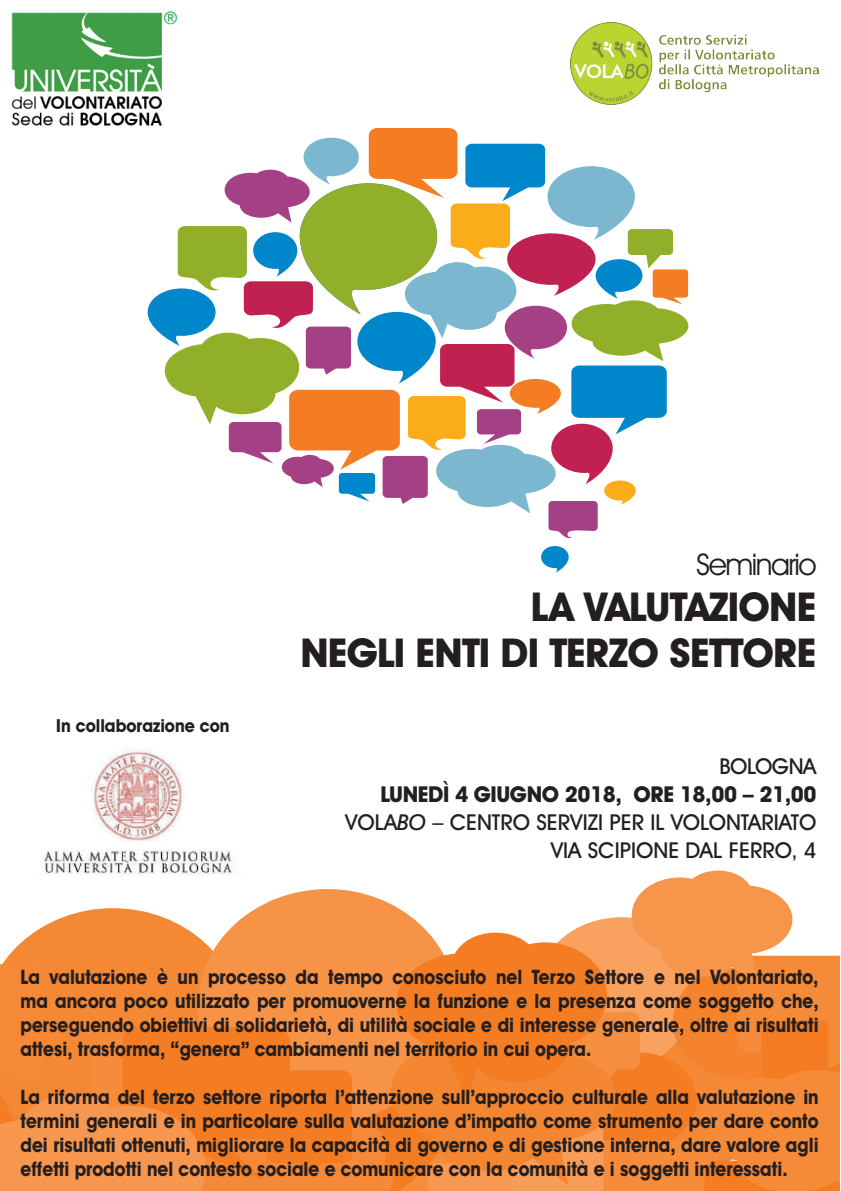
<style>
.page{position:relative;width:841px;height:1191px;background:#fff}
.page>*{position:absolute;margin:0;border:0;box-sizing:border-box;transform-origin:0 0}
.t1{font:700 40px/46px "Avant Garde IT Cby BT";letter-spacing:-.02em;color:#231f20;text-align:right}
.t2{font:30px "Avant Garde IT Cby BT";letter-spacing:-.05em;color:#231f20}
.t3{font:500 22px/28px "Avant Garde IT Cby BT";color:#231f20;text-align:right}
.t4{font:500 22px "Avant Garde IT Cby BT";letter-spacing:-.02em;color:#231f20}
.t5{font:700 20px/24px "Avant Garde IT Cby BT";color:#231f20;text-align:justify;scale:.89 1}
.t6{font:700 18px "Avant Garde IT Cby BT";color:#231f20;scale:.92 1}
.t7{font:17px "Helvetica Neue";color:#22af4a}
.s1{font-weight:700}
.s2{font-style:italic}
</style>
<div class="page">
<img style="left:43px;top:747px;width:190px;height:123px">
<svg style="left:0;top:870px;width:839px;height:321px;background:#f69a54"></svg>
<svg style="left:541px;top:546px;width:28px;height:27px"></svg>
<svg style="left:148px;top:128px;width:540px;height:411px"></svg>
<img style="left:570px;top:22px;width:249px;height:83px">
<img style="left:11px;top:13px;width:150px;height:113px">
<p class="t7" style="left:164px;top:6px;width:15px">®</p>
<p class="t6" style="left:56px;top:714px;width:190px">In collaborazione con</p>
<h2 class="t2" style="left:696px;top:546px;width:122px">Seminario</h2>
<h1 class="t1" style="left:300px;top:583px;width:518px">LA VALUTAZIONE<br>NEGLI ENTI DI TERZO SETTORE</h1>
<p class="t4" style="left:719px;top:753px;width:99px">BOLOGNA</p>
<p class="t3" style="left:345px;top:780px;width:473px"><span class="s1">LUNEDÌ 4 GIUGNO 2018, ORE 18,00 – 21,00<br></span>VOLA<span class="s2">BO</span> – CENTRO SERVIZI PER IL VOLONTARIATO<br>VIA SCIPIONE DAL FERRO, 4</p>
<p class="t5" style="left:21px;top:964px;width:898px">La valutazione è un processo da tempo conosciuto nel Terzo Settore e nel Volontariato, ma ancora poco utilizzato per promuoverne la funzione e la presenza come soggetto che, perseguendo obiettivi di solidarietà, di utilità sociale e di interesse generale, oltre ai risultati attesi, trasforma, “genera” cambiamenti nel territorio in cui opera.</p>
<p class="t5" style="left:21px;top:1084px;width:898px">La riforma del terzo settore riporta l’attenzione sull’approccio culturale alla valutazione in termini generali e in particolare sulla valutazione d’impatto come strumento per dare conto dei risultati ottenuti, migliorare la capacità di governo e di gestione interna, dare valore agli effetti prodotti nel contesto sociale e comunicare con la comunità e i soggetti interessati.</p>
</div>
